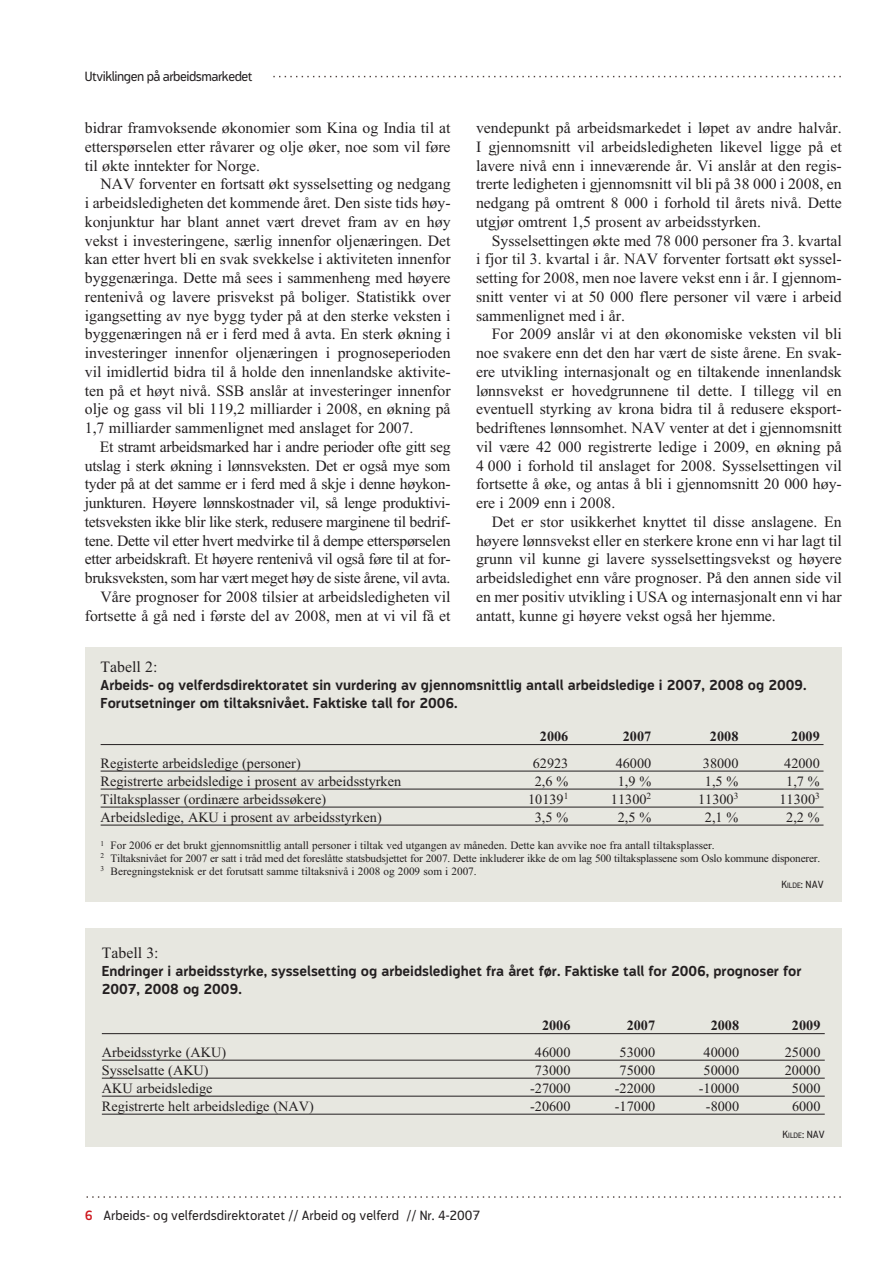
<style>
.page{position:relative;width:893px;height:1263px;background:#fff}
.page>*{position:absolute;margin:0;border:0;box-sizing:border-box;transform-origin:0 0}
.t1{font:15.75px/18.8px "Times New Roman";color:#231f20;text-align:justify}
.t2{font:15.75px/18.8px "Times New Roman";letter-spacing:-.02em;color:#231f20;text-align:right}
.t3{font:14.25px "Times New Roman";color:#231f20}
.t4{font:700 14.25px/18px "Modus";color:#231f20}
.t5{font:700 14.25px "Times New Roman";color:#231f20}
.t6{font:13.5px "Modus";color:#231f20}
.t7{font:13.5px "Modus";letter-spacing:-.035em;color:#231f20}
.t8{font:11.25px/12.8px "Times New Roman";color:#231f20}
.t9{font:10.5px "Modus";color:#231f20}
.s1{font-size:7.8px}
.s2{font-weight:600;color:#ce171e}
</style>
<div class="page">
<svg style="left:86px;top:1196px;width:755px;height:2px"></svg>
<svg style="left:273px;top:76px;width:568px;height:1px"></svg>
<div style="left:85px;top:647px;width:757px;height:255px;background:#e7e7e0"></div>
<hr style="left:101px;top:744px;width:722px;height:1px;background:#231f20">
<hr style="left:101px;top:771px;width:722px;height:1px;background:#231f20">
<hr style="left:101px;top:789px;width:722px;height:1px;background:#231f20">
<hr style="left:101px;top:807px;width:722px;height:1px;background:#231f20">
<hr style="left:101px;top:825px;width:722px;height:1px;background:#231f20">
<div style="left:85px;top:928px;width:757px;height:219px;background:#e7e7e0"></div>
<hr style="left:102px;top:1033px;width:723px;height:1px;background:#231f20">
<hr style="left:102px;top:1060px;width:723px;height:1px;background:#231f20">
<hr style="left:102px;top:1078px;width:723px;height:1px;background:#231f20">
<hr style="left:102px;top:1096px;width:723px;height:1px;background:#231f20">
<hr style="left:102px;top:1114px;width:723px;height:1px;background:#231f20">
<p class="t7" style="left:85px;top:71px;width:169px">Utviklingen på arbeidsmarkedet</p>
<p class="t1" style="left:85px;top:120px;width:367px">bidrar framvoksende økonomier som Kina og India til at etterspørselen etter råvarer og olje øker, noe som vil føre til økte inntekter for Norge.</p>
<p class="t1" style="left:85px;top:176px;width:367px;text-indent:16px">NAV forventer en fortsatt økt sysselsetting og nedgang i arbeidsledigheten det kommende året. Den siste tids høy&shy;konjunktur har blant annet vært drevet fram av en høy vekst i investeringene, særlig innenfor oljenæringen. Det kan etter hvert bli en svak svekkelse i aktiviteten innenfor byggenæringa. Dette må sees i sammenheng med høyere rentenivå og lavere prisvekst på boliger. Statistikk over igangsetting av nye bygg tyder på at den sterke veksten i byggenæringen nå er i ferd med å avta. En sterk økning i investeringer innenfor oljenæringen i prognoseperioden vil imidlertid bidra til å holde den innenlandske aktivite&shy;ten på et høyt nivå. SSB anslår at investeringer innenfor olje og gass vil bli 119,2 milliarder i 2008, en økning på 1,7 milliarder sammenlignet med anslaget for 2007.</p>
<p class="t2" style="left:85px;top:439px;width:367px">Et stramt arbeidsmarked har i andre perioder ofte gitt seg utslag i sterk økning i lønnsveksten. Det er også mye som tyder på at det samme er i ferd med å skje i denne høykon&shy;junkturen. Høyere lønnskostnader vil, så lenge produktivi&shy;tetsveksten ikke blir like sterk, redusere marginene til bedrif&shy;tene. Dette vil etter hvert medvirke til å dempe etterspørselen etter arbeidskraft. Et høyere rentenivå vil også føre til at for&shy;bruksveksten, som har vært meget høy de siste årene, vil avta.<br>Våre prognoser for 2008 tilsier at arbeidsledigheten vil fortsette å gå ned i første del av 2008, men at vi vil få et</p>
<p class="t1" style="left:476px;top:120px;width:367px">vendepunkt på arbeidsmarkedet i løpet av andre halvår.<br>I gjennomsnitt vil arbeidsledigheten likevel ligge på et lavere nivå enn i inneværende år. Vi anslår at den regis&shy;trerte ledigheten i gjennomsnitt vil bli på 38 000 i 2008, en nedgang på omtrent 8 000 i forhold til årets nivå. Dette utgjør omtrent 1,5 prosent av arbeidsstyrken.</p>
<p class="t1" style="left:476px;top:232px;width:367px;text-indent:16px">Sysselsettingen økte med 78 000 personer fra 3. kvartal i fjor til 3. kvartal i år. NAV forventer fortsatt økt syssel&shy;setting for 2008, men noe lavere vekst enn i år. I gjennom&shy;snitt venter vi at 50 000 flere personer vil være i arbeid sammenlignet med i år.</p>
<p class="t1" style="left:476px;top:326px;width:367px;text-indent:16px">For 2009 anslår vi at den økonomiske veksten vil bli noe svakere enn det den har vært de siste årene. En svak&shy;ere utvikling internasjonalt og en tiltakende innenlandsk lønnsvekst er hovedgrunnene til dette. I tillegg vil en eventuell styrking av krona bidra til å redusere eksport&shy;bedriftenes lønnsomhet. NAV venter at det i gjennomsnitt vil være 42 000 registrerte ledige i 2009, en økning på 4 000 i forhold til anslaget for 2008. Sysselsettingen vil fortsette å øke, og antas å bli i gjennomsnitt 20 000 høy&shy;ere i 2009 enn i 2008.</p>
<p class="t1" style="left:476px;top:514px;width:367px;text-indent:16px">Det er stor usikkerhet knyttet til disse anslagene. En høyere lønnsvekst eller en sterkere krone enn vi har lagt til grunn vil kunne gi lavere sysselsettingsvekst og høyere arbeidsledighet enn våre prognoser. På den annen side vil en mer positiv utvikling i USA og internasjonalt enn vi har antatt, kunne gi høyere vekst også her hjemme.</p>
<p class="t1" style="left:101px;top:659px;width:58px">Tabell 2:</p>
<p class="t4" style="left:101px;top:676px;width:708px">Arbeids- og velferdsdirektoratet sin vurdering av gjennomsnittlig antall arbeidsledige i 2007, 2008 og 2009.<br>Forutsetninger om tiltaksnivået. Faktiske tall for 2006.</p>
<p class="t5" style="left:540px;top:732px;width:30px">2006</p>
<p class="t5" style="left:623px;top:732px;width:30px">2007</p>
<p class="t5" style="left:710px;top:732px;width:30px">2008</p>
<p class="t5" style="left:791px;top:732px;width:30px">2009</p>
<p class="t3" style="left:101px;top:758px;width:202px">Registerte arbeidsledige (personer)</p>
<p class="t3" style="left:533px;top:758px;width:37px">62923</p>
<p class="t3" style="left:616px;top:758px;width:37px">46000</p>
<p class="t3" style="left:703px;top:758px;width:37px">38000</p>
<p class="t3" style="left:784px;top:758px;width:37px">42000</p>
<p class="t3" style="left:101px;top:776px;width:302px">Registrerte arbeidsledige i prosent av arbeidsstyrken</p>
<p class="t3" style="left:535px;top:776px;width:35px">2,6 %</p>
<p class="t3" style="left:618px;top:776px;width:35px">1,9 %</p>
<p class="t3" style="left:705px;top:776px;width:35px">1,5 %</p>
<p class="t3" style="left:786px;top:776px;width:35px">1,7 %</p>
<p class="t3" style="left:101px;top:794px;width:227px">Tiltaksplasser (ordinære arbeidssøkere)</p>
<p class="t3" style="left:528px;top:794px;width:42px">10139<sup>1</sup></p>
<p class="t3" style="left:611px;top:794px;width:42px">11300<sup>2</sup></p>
<p class="t3" style="left:698px;top:794px;width:42px">11300<sup>3</sup></p>
<p class="t3" style="left:779px;top:794px;width:42px">11300<sup>3</sup></p>
<p class="t3" style="left:101px;top:812px;width:283px">Arbeidsledige, AKU i prosent av arbeidsstyrken)</p>
<p class="t3" style="left:535px;top:812px;width:35px">3,5 %</p>
<p class="t3" style="left:618px;top:812px;width:35px">2,5 %</p>
<p class="t3" style="left:705px;top:812px;width:35px">2,1 %</p>
<p class="t3" style="left:786px;top:812px;width:35px">2,2 %</p>
<p class="t8" style="left:101px;top:840px;width:721px"><sup>1</sup> For 2006 er det brukt gjennomsnittlig antall personer i tiltak ved utgangen av måneden. Dette kan avvike noe fra antall tiltaksplasser.<br><sup>2</sup> Tiltaksnivået for 2007 er satt i tråd med det foreslåtte statsbudsjettet for 2007. Dette inkluderer ikke de om lag 500 tiltaksplassene som Oslo kommune disponerer.<br><sup>3</sup> Beregningsteknisk er det forutsatt samme tiltaksnivå i 2008 og 2009 som i 2007.</p>
<p class="t9" style="left:781px;top:881px;width:44px">K<span class="s1">ILDE</span>: NAV</p>
<p class="t1" style="left:102px;top:945px;width:58px">Tabell 3:</p>
<p class="t4" style="left:102px;top:962px;width:701px">Endringer i arbeidsstyrke, sysselsetting og arbeidsledighet fra året før. Faktiske tall for 2006, prognoser for<br>2007, 2008 og 2009.</p>
<p class="t5" style="left:542px;top:1021px;width:30px">2006</p>
<p class="t5" style="left:627px;top:1021px;width:30px">2007</p>
<p class="t5" style="left:711px;top:1021px;width:30px">2008</p>
<p class="t5" style="left:792px;top:1021px;width:30px">2009</p>
<p class="t3" style="left:102px;top:1047px;width:126px">Arbeidsstyrke (AKU)</p>
<p class="t3" style="left:535px;top:1047px;width:37px">46000</p>
<p class="t3" style="left:620px;top:1047px;width:37px">53000</p>
<p class="t3" style="left:704px;top:1047px;width:37px">40000</p>
<p class="t3" style="left:785px;top:1047px;width:37px">25000</p>
<p class="t3" style="left:102px;top:1065px;width:108px">Sysselsatte (AKU)</p>
<p class="t3" style="left:535px;top:1065px;width:37px">73000</p>
<p class="t3" style="left:620px;top:1065px;width:37px">75000</p>
<p class="t3" style="left:704px;top:1065px;width:37px">50000</p>
<p class="t3" style="left:785px;top:1065px;width:37px">20000</p>
<p class="t3" style="left:102px;top:1083px;width:112px">AKU arbeidsledige</p>
<p class="t3" style="left:530px;top:1083px;width:42px">-27000</p>
<p class="t3" style="left:615px;top:1083px;width:42px">-22000</p>
<p class="t3" style="left:699px;top:1083px;width:42px">-10000</p>
<p class="t3" style="left:792px;top:1083px;width:30px">5000</p>
<p class="t3" style="left:102px;top:1101px;width:213px">Registrerte helt arbeidsledige (NAV)</p>
<p class="t3" style="left:530px;top:1101px;width:42px">-20600</p>
<p class="t3" style="left:615px;top:1101px;width:42px">-17000</p>
<p class="t3" style="left:706px;top:1101px;width:35px">-8000</p>
<p class="t3" style="left:792px;top:1101px;width:30px">6000</p>
<p class="t9" style="left:783px;top:1130px;width:44px">K<span class="s1">ILDE</span>: NAV</p>
<p class="t6" style="left:85px;top:1211px;width:397px"><span class="s2">6</span> Arbeids- og velferdsdirektoratet // Arbeid og velferd // Nr. 4-2007</p>
</div>
